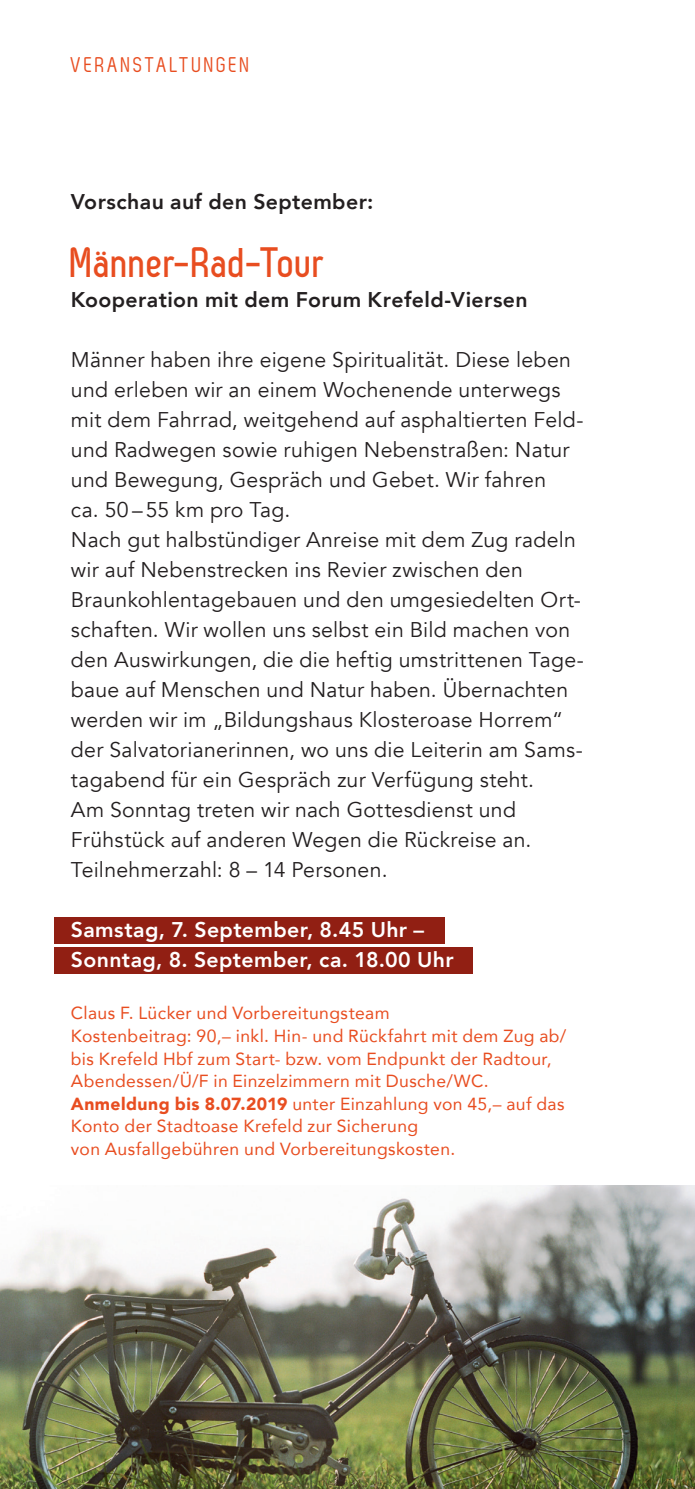
<style>
.page{position:relative;width:695px;height:1489px;background:#fff}
.page>*{position:absolute;margin:0;border:0;box-sizing:border-box;transform-origin:0 0}
.t1{font:700 42.5px "Zag";color:#e84d20}
.t2{font:21.25px/30px "Avenir";letter-spacing:.015em;color:#231f20}
.t3{font:800 21.25px "Avenir";letter-spacing:.02em;color:#231f20}
.t4{font:800 21.25px/30px "Avenir";letter-spacing:.02em;color:#fff}
.t5{font:21.25px "Zag";letter-spacing:.115em;color:#e84d20}
.t6{font:17.5px/22.5px "Avenir";letter-spacing:.02em;color:#e84d20}
.s1{font-weight:900}
</style>
<div class="page">
<div style="left:55px;top:917px;width:390px;height:26px;background:#911f13"></div>
<div style="left:55px;top:946px;width:418px;height:27px;background:#911f13"></div>
<img style="left:0;top:1185px;width:694px;height:303px">
<p class="t5" style="left:71px;top:53px;width:180px">VERANSTALTUNGEN</p>
<p class="t3" style="left:71px;top:185px;width:304px">Vorschau auf den September:</p>
<h1 class="t1" style="left:71px;top:238px;width:256px">Männer-Rad-Tour</h1>
<p class="t3" style="left:71px;top:283px;width:458px">Kooperation mit dem Forum Krefeld-Viersen</p>
<p class="t2" style="left:71px;top:345px;width:514px">Männer haben ihre eigene Spiritualität. Diese leben und erleben wir an einem Wochenende unterwegs mit dem Fahrrad, weitgehend auf asphaltierten Feld&shy;und Radwegen sowie ruhigen Nebenstraßen: Natur und Bewegung, Gespräch und Gebet. Wir fahren<br>ca. 50 –55 km pro Tag.<br>Nach gut halbstündiger Anreise mit dem Zug radeln wir auf Nebenstrecken ins Revier zwischen den Braunkohlentagebauen und den umgesiedelten Ort&shy;schaften. Wir wollen uns selbst ein Bild machen von den Auswirkungen, die die heftig umstrittenen Tage&shy;baue auf Menschen und Natur haben. Übernachten werden wir im „Bildungshaus Klosteroase Horrem“ der Salvatorianerinnen, wo uns die Leiterin am Sams&shy;tagabend für ein Gespräch zur Verfügung steht.<br>Am Sonntag treten wir nach Gottesdienst und Frühstück auf anderen Wegen die Rückreise an.<br>Teilnehmerzahl: 8 – 14 Personen.</p>
<p class="t4" style="left:71px;top:914px;width:384px">Samstag, 7. September, 8.45 Uhr –<br>Sonntag, 8. September, ca. 18.00 Uhr</p>
<p class="t6" style="left:71px;top:1001px;width:497px">Claus F. Lücker und Vorbereitungsteam<br>Kostenbeitrag: 90,– inkl. Hin- und Rückfahrt mit dem Zug ab/ bis Krefeld Hbf zum Start- bzw. vom Endpunkt der Radtour, Abendessen/Ü/F in Einzelzimmern mit Dusche/WC.<br><span class="s1">Anmeldung bis 8.07.2019</span> unter Einzahlung von 45,– auf das Konto der Stadtoase Krefeld zur Sicherung<br>von Ausfallgebühren und Vorbereitungskosten.</p>
</div>
